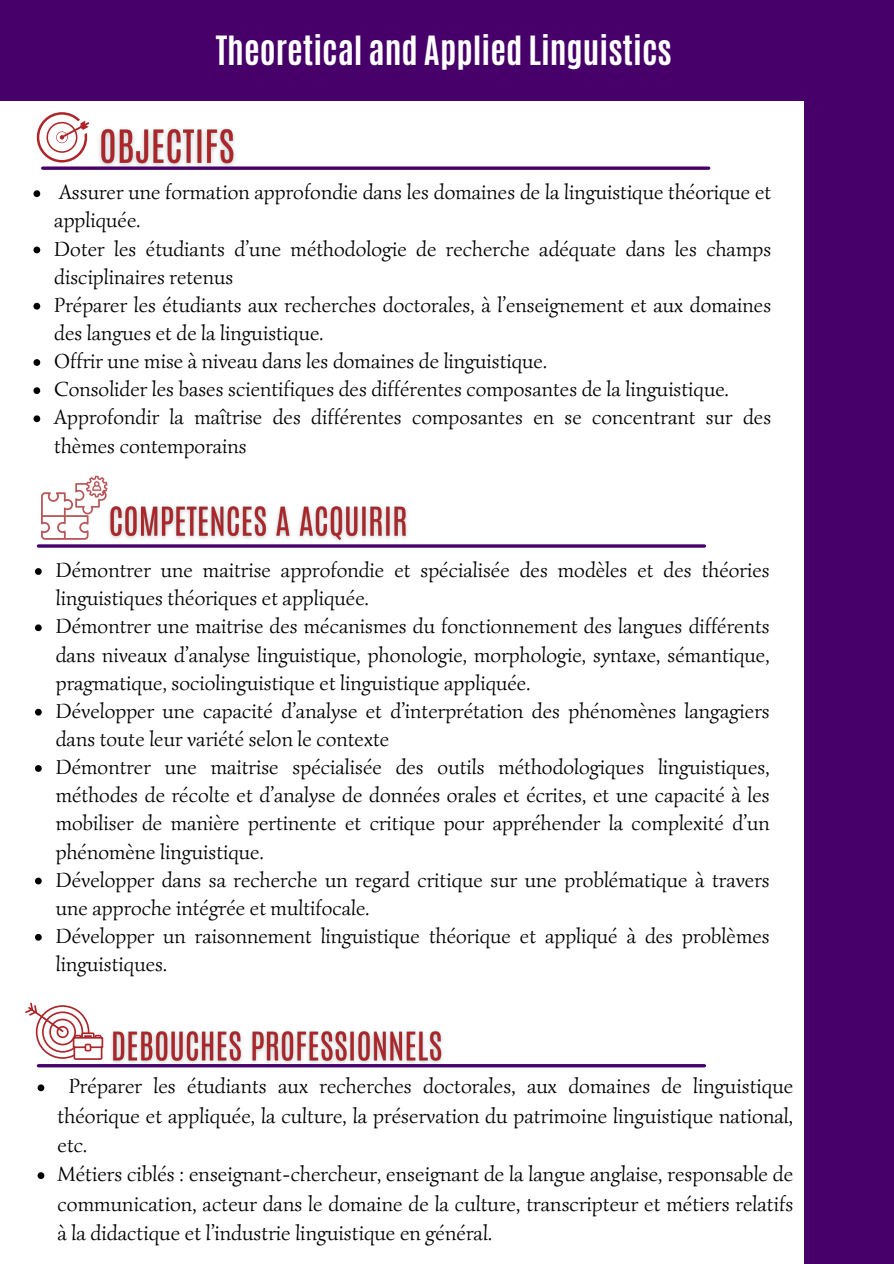
<style>
.page{position:relative;width:894px;height:1264px;background:#fff}
.page>*{position:absolute;margin:0;border:0;box-sizing:border-box;transform-origin:0 0}
.t1{font:700 33.6px "Antonio";color:#fff}
.t2{font:21px/29.2px "Simonetta";color:#000;text-align:justify}
.t3{font:20.85px/28.2px "Simonetta";color:#000}
</style>
<div class="page">
<div style="left:804px;top:0;width:89px;height:1263px;background:#47006a"></div>
<div style="left:0;top:0;width:893px;height:101px;background:#47006a"></div>
<img style="left:99px;top:128px;width:137px;height:38px">
<img style="left:102px;top:506px;width:323px;height:42px">
<svg style="left:43px;top:166px;width:665px;height:4px;background:#622780"></svg>
<svg style="left:37px;top:112px;width:52px;height:50px"></svg>
<svg style="left:41px;top:476px;width:66px;height:64px"></svg>
<svg style="left:35px;top:568px;width:7px;height:7px"></svg>
<svg style="left:35px;top:624px;width:7px;height:7px"></svg>
<svg style="left:35px;top:708px;width:7px;height:7px"></svg>
<svg style="left:35px;top:765px;width:7px;height:6px"></svg>
<svg style="left:35px;top:877px;width:7px;height:7px"></svg>
<svg style="left:35px;top:933px;width:7px;height:7px"></svg>
<svg style="left:25px;top:1002px;width:78px;height:57px"></svg>
<img style="left:105px;top:1031px;width:344px;height:37px">
<svg style="left:38px;top:1084px;width:6px;height:7px"></svg>
<svg style="left:38px;top:1172px;width:6px;height:6px"></svg>
<hr style="left:38px;top:544px;width:666px;height:3px;background:#47006a">
<hr style="left:38px;top:1064px;width:666px;height:3px;background:#47006a">
<svg style="left:33px;top:190px;width:7px;height:7px"></svg>
<svg style="left:33px;top:246px;width:7px;height:7px"></svg>
<svg style="left:33px;top:303px;width:7px;height:6px"></svg>
<svg style="left:33px;top:359px;width:7px;height:7px"></svg>
<svg style="left:33px;top:387px;width:7px;height:7px"></svg>
<svg style="left:33px;top:415px;width:7px;height:7px"></svg>
<p class="t1" style="left:216px;top:26px;width:457px">Theoretical and Applied Linguistics</p>
<p class="t3" style="left:54px;top:178px;width:718px">Assurer une formation approfondie dans les domaines de la linguistique théorique et appliquée.</p>
<p class="t3" style="left:54px;top:234px;width:718px">Doter les étudiants d’une méthodologie de recherche adéquate dans les champs disciplinaires retenus</p>
<p class="t3" style="left:54px;top:291px;width:718px">Préparer les étudiants aux recherches doctorales, à l’enseignement et aux domaines des langues et de la linguistique.</p>
<p class="t3" style="left:54px;top:347px;width:494px">Offrir une mise à niveau dans les domaines de linguistique.</p>
<p class="t3" style="left:54px;top:375px;width:676px">Consolider les bases scientifiques des différentes composantes de la linguistique.</p>
<p class="t3" style="left:54px;top:403px;width:718px">Approfondir la maîtrise des différentes composantes en se concentrant sur des thèmes contemporains</p>
<h3 class="t3" style="left:56px;top:556px;width:715px">Démontrer une maitrise approfondie et spécialisée des modèles et des théories linguistiques théoriques et appliquée.</h3>
<p class="t3" style="left:56px;top:612px;width:715px;text-align:justify">Démontrer une maitrise des mécanismes du fonctionnement des langues différents dans niveaux d’analyse linguistique, phonologie, morphologie, syntaxe, sémantique, pragmatique, sociolinguistique et linguistique appliquée.</p>
<p class="t3" style="left:56px;top:696px;width:715px">Développer une capacité d’analyse et d’interprétation des phénomènes langagiers dans toute leur variété selon le contexte</p>
<p class="t3" style="left:56px;top:753px;width:715px;text-align:justify">Démontrer une maitrise spécialisée des outils méthodologiques linguistiques, méthodes de récolte et d’analyse de données orales et écrites, et une capacité à les mobiliser de manière pertinente et critique pour appréhender la complexité d’un phénomène linguistique.</p>
<p class="t3" style="left:56px;top:865px;width:715px">Développer dans sa recherche un regard critique sur une problématique à travers une approche intégrée et multifocale.</p>
<p class="t3" style="left:56px;top:921px;width:715px">Développer un raisonnement linguistique théorique et appliqué à des problèmes linguistiques.</p>
<p class="t2" style="left:57px;top:1071px;width:737px;text-indent:11px">Préparer les étudiants aux recherches doctorales, aux domaines de linguistique théorique et appliquée, la culture, la préservation du patrimoine linguistique national, etc.</p>
<p class="t2" style="left:57px;top:1159px;width:737px">Métiers ciblés : enseignant-chercheur, enseignant de la langue anglaise, responsable de communication, acteur dans le domaine de la culture, transcripteur et métiers relatifs à la didactique et l’industrie linguistique en général.</p>
</div>
